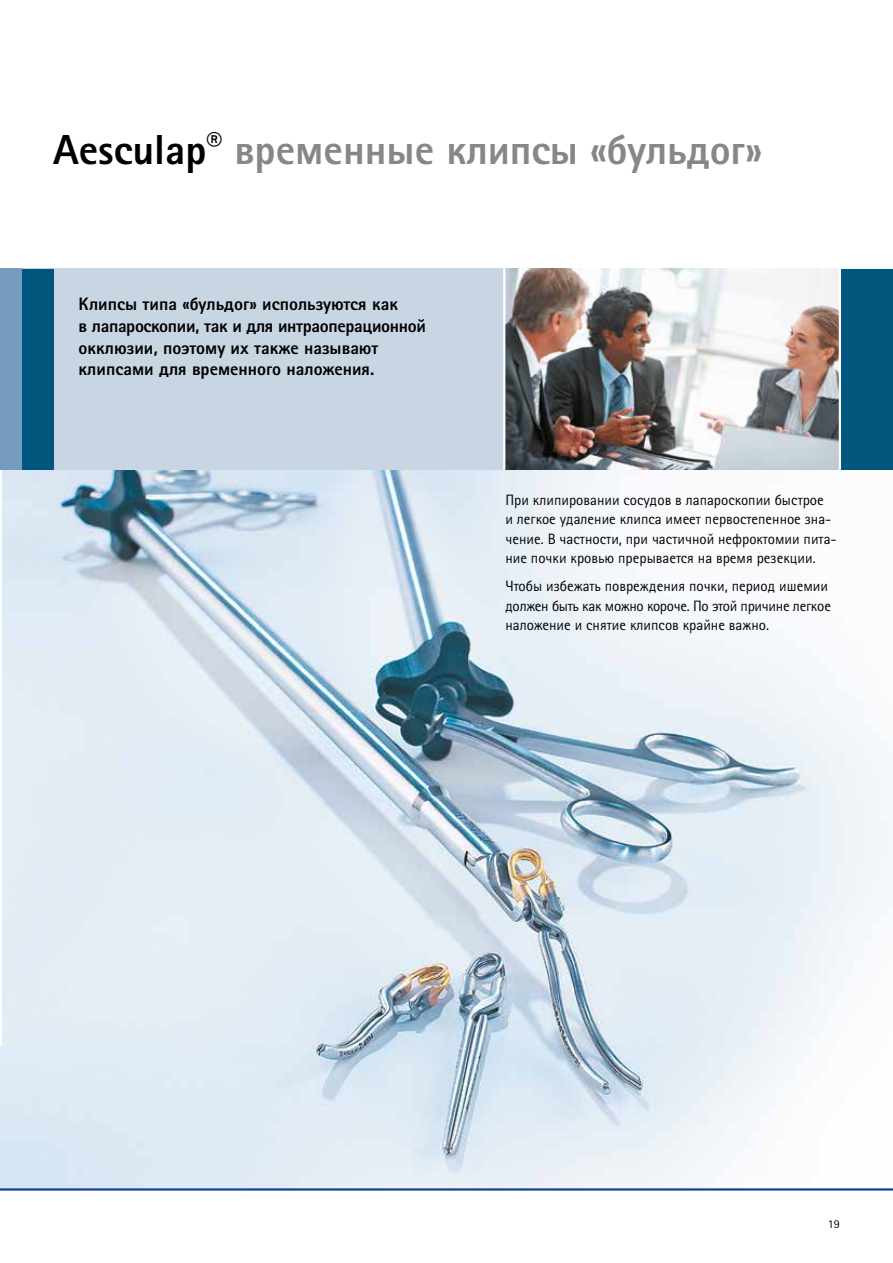
<style>
.page{position:relative;width:893px;height:1263px;background:#fff}
.page>*{position:absolute;margin:0;border:0;box-sizing:border-box;transform-origin:0 0}
.t1{font:800 42px "Rotis Sans Serif Pro Cyr";color:#878787}
.t2{font:800 18px/21.6px "Rotis Sans Serif Pro Cyr";color:#000}
.t3{font:15px/19.5px "Rotis Sans Serif Pro Cyr";color:#000}
.t4{font:12px "Rotis Sans Serif Pro Cyr";color:#000}
.s1{color:#000}
</style>
<div class="page">
<img style="left:0;top:470px;width:893px;height:718px">
<div style="left:840px;top:269px;width:53px;height:201px;background:#00567c"></div>
<div style="left:53px;top:269px;width:452px;height:201px;background:#c8d5e3"></div>
<hr style="left:0;top:263px;width:2px;height:783px;background:#fff">
<img style="left:505px;top:269px;width:334px;height:201px">
<div style="left:0;top:269px;width:53px;height:201px;background:#00567c"></div>
<hr style="left:503px;top:265px;width:2px;height:205px;background:#fff">
<hr style="left:839px;top:265px;width:2px;height:205px;background:#fff">
<div style="left:0;top:269px;width:21px;height:201px;background:#769cbd"></div>
<hr style="left:0;top:1188px;width:893px;height:2px;background:#164194">
<h1 class="t1" style="left:53px;top:123px;width:711px"><span class="s1">Aesculap</span><sup>®</sup> временные клипсы «бульдог»</h1>
<p class="t2" style="left:79px;top:293px;width:349px">Клипсы типа «бульдог» используются как<br>в лапароскопии, так и для интраоперационной окклюзии, поэтому их также называют клипсами для временного наложения.</p>
<p class="t3" style="left:505px;top:490px;width:333px">При клипировании сосудов в лапароскопии быстрое<br>и легкое удаление клипса имеет первостепенное зна&shy;чение. В частности, при частичной нефроктомии пита&shy;ние почки кровью прерывается на время резекции.</p>
<p class="t3" style="left:505px;top:576px;width:327px">Чтобы избежать повреждения почки, период ишемии должен быть как можно короче. По этой причине легкое наложение и снятие клипсов крайне важно.</p>
<p class="t4" style="left:828px;top:1216px;width:13px">19</p>
</div>
